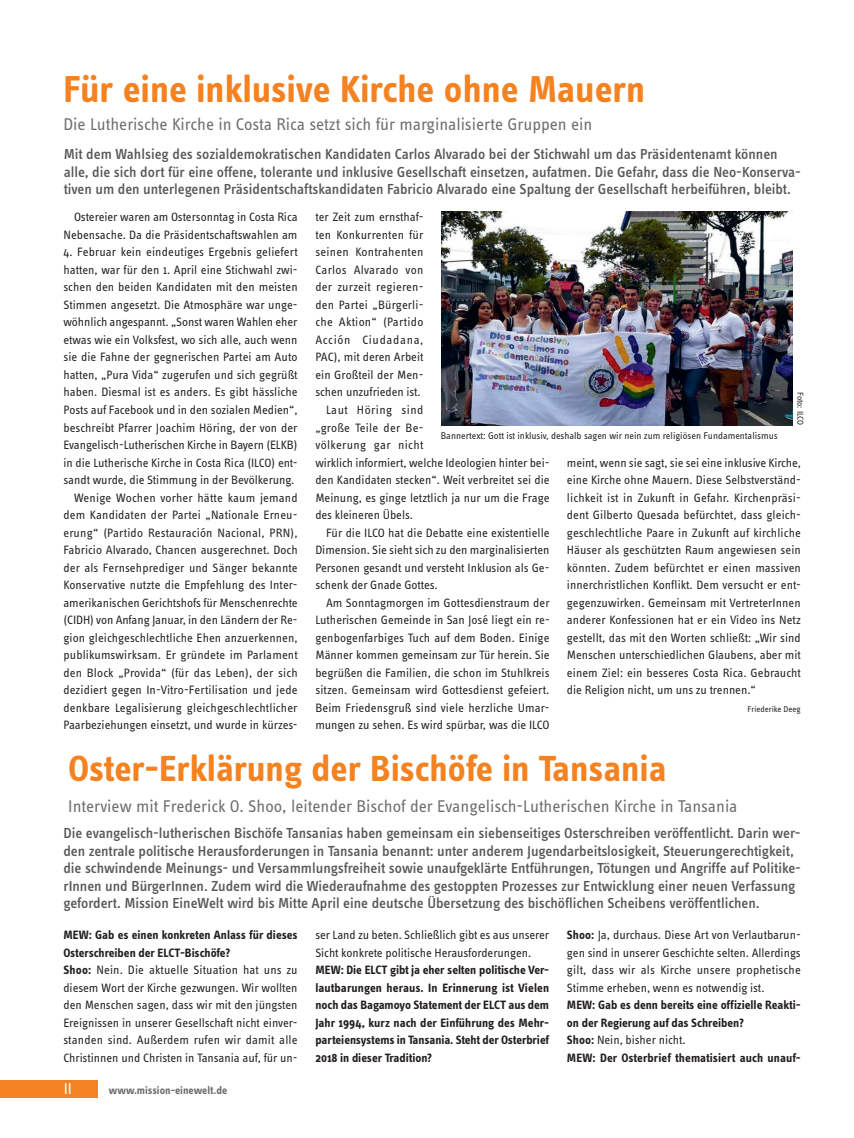
<style>
.page{position:relative;width:854px;height:1138px;background:#fff}
.page>*{position:absolute;margin:0;border:0;box-sizing:border-box;transform-origin:0 0}
.t1{font:700 38.75px "Info OT Text";color:#f58220}
.t2{font:700 37.5px "Info OT Text";letter-spacing:-.005em;color:#f58220}
.t3{font:17.5px "Info OT Text";color:#6c6d70}
.t4{font:16.25px "Info OT Text";color:#fff}
.t5{font:500 15px/17.5px "Info OT Text";letter-spacing:-.005em;color:#57585a}
.t6{font:12.5px/17.5px "Info OT Text";color:#231f20;text-align:right}
.t7{font:700 12.5px/17.5px "Info OT Text";color:#231f20;text-align:justify}
.t8{font:12.5px "Info OT Text";letter-spacing:.02em;color:#231f20}
.t9{font:12.5px "Info OT Text";letter-spacing:.025em;color:#231f20}
.t10{font:12.5px "Info OT Text";letter-spacing:.03em;color:#231f20}
.t11{font:12.5px "Info OT Text";letter-spacing:.055em;color:#231f20}
.t12{font:12.5px "Info OT Text";letter-spacing:.04em;color:#231f20}
.t13{font:700 11.25px "Info OT Text";color:#6c6d70}
.t14{font:10px "Info OT Text";letter-spacing:-.005em;color:#231f20}
.t15{font:8.75px "Info OT Text";letter-spacing:-.005em;color:#231f20}
.s1{font-weight:700}
.s2{font-weight:400}
</style>
<div class="page">
<div style="left:0;top:1080px;width:97px;height:17px;background:#f58220"></div>
<img style="left:441px;top:212px;width:351px;height:213px">
<h1 class="t1" style="left:63px;top:65px;width:583px">Für eine inklusive Kirche ohne Mauern</h1>
<h3 class="t3" style="left:63px;top:113px;width:531px">Die Lutherische Kirche in Costa Rica setzt sich für marginalisierte Gruppen ein</h3>
<p class="t5" style="left:64px;top:145px;width:739px">Mit dem Wahlsieg des sozialdemokratischen Kandidaten Carlos Alvarado bei der Stichwahl um das Präsidentenamt können alle, die sich dort für eine offene, tolerante und inklusive Gesellschaft einsetzen, aufatmen. Die Gefahr, dass die Neo-Konserva&shy;tiven um den unterlegenen Präsidentschaftskandidaten Fabricio Alvarado eine Spaltung der Gesellschaft herbeiführen, bleibt.</p>
<p class="t6" style="left:315px;top:208px;width:110px">ter Zeit zum ernsthaf-</p>
<p class="t6" style="left:315px;top:226px;width:110px">ten Konkurrenten für</p>
<p class="t8" style="left:315px;top:244px;width:110px">seinen Kontrahenten</p>
<p class="t9" style="left:315px;top:262px;width:110px">Carlos Alvarado von</p>
<p class="t6" style="left:315px;top:278px;width:110px">der zurzeit regieren-</p>
<p class="t6" style="left:315px;top:296px;width:110px">den Partei „Bürgerli-</p>
<p class="t8" style="left:315px;top:314px;width:110px">che Aktion“ (Partido</p>
<p class="t11" style="left:315px;top:332px;width:110px">Acción Ciudadana,</p>
<p class="t6" style="left:315px;top:348px;width:110px">PAC), mit deren Arbeit</p>
<p class="t6" style="left:315px;top:366px;width:110px">ein Großteil der Men-</p>
<p class="t6" style="left:315px;top:383px;width:107px">schen unzufrieden ist.</p>
<p class="t12" style="left:326px;top:402px;width:99px">Laut Höring sind</p>
<p class="t6" style="left:315px;top:418px;width:110px">„große Teile der Be-</p>
<p class="t10" style="left:315px;top:437px;width:110px">völkerung gar nicht</p>
<p class="t6" style="left:315px;top:453px;width:236px">wirklich informiert, welche Ideologien hinter bei-</p>
<p class="t6" style="left:315px;top:471px;width:236px">den Kandidaten stecken“. Weit verbreitet sei die</p>
<p class="t6" style="left:315px;top:488px;width:236px">Meinung, es ginge letztlich ja nur um die Frage</p>
<p class="t6" style="left:315px;top:506px;width:99px">des kleineren Übels.</p>
<p class="t6" style="left:326px;top:523px;width:225px">Für die ILCO hat die Debatte eine existentielle</p>
<p class="t6" style="left:315px;top:541px;width:236px">Dimension. Sie sieht sich zu den marginalisierten</p>
<p class="t6" style="left:315px;top:558px;width:236px">Personen gesandt und versteht Inklusion als Ge-</p>
<p class="t6" style="left:315px;top:576px;width:124px">schenk der Gnade Gottes.</p>
<p class="t6" style="left:326px;top:593px;width:225px">Am Sonntagmorgen im Gottesdienstraum der</p>
<p class="t6" style="left:315px;top:611px;width:236px">Lutherischen Gemeinde in San José liegt ein re-</p>
<p class="t6" style="left:315px;top:628px;width:236px">genbogenfarbiges Tuch auf dem Boden. Einige</p>
<p class="t6" style="left:315px;top:646px;width:236px">Männer kommen gemeinsam zur Tür herein. Sie</p>
<p class="t6" style="left:315px;top:663px;width:236px">begrüßen die Familien, die schon im Stuhlkreis</p>
<p class="t6" style="left:315px;top:681px;width:236px">sitzen. Gemeinsam wird Gottesdienst gefeiert.</p>
<p class="t6" style="left:315px;top:698px;width:236px">Beim Friedensgruß sind viele herzliche Umar-</p>
<p class="t6" style="left:315px;top:716px;width:236px">mungen zu sehen. Es wird spürbar, was die ILCO</p>
<h2 class="t2" style="left:68px;top:745px;width:600px">Oster-Erklärung der Bischöfe in Tansania</h2>
<h3 class="t3" style="left:68px;top:795px;width:671px">Interview mit Frederick O. Shoo, leitender Bischof der Evangelisch-Lutherischen Kirche in Tansania</h3>
<p class="t5" style="left:63px;top:824px;width:739px">Die evangelisch-lutherischen Bischöfe Tansanias haben gemeinsam ein siebenseitiges Osterschreiben veröffentlicht. Darin wer&shy;den zentrale politische Herausforderungen in Tansania benannt: unter anderem Jugendarbeitslosigkeit, Steuerungerechtigkeit, die schwindende Meinungs- und Versammlungsfreiheit sowie unaufgeklärte Entführungen, Tötungen und Angriffe auf Politike&shy;rInnen und BürgerInnen. Zudem wird die Wiederaufnahme des gestoppten Prozesses zur Entwicklung einer neuen Verfassung gefordert. Mission EineWelt wird bis Mitte April eine deutsche Übersetzung des bischöflichen Scheibens veröffentlichen.</p>
<p class="t6" style="left:63px;top:926px;width:236px;text-align:left"><span class="s1">MEW: Gab es einen konkreten Anlass für dieses Osterschreiben der ELCT-Bischöfe?<br>Shoo:</span> Nein. Die aktuelle Situation hat uns zu diesem Wort der Kirche gezwungen. Wir wollten den Menschen sagen, dass wir mit den jüngsten Ereignissen in unserer Gesellschaft nicht einver&shy;standen sind. Außerdem rufen wir damit alle Christinnen und Christen in Tansania auf, für un-</p>
<p class="t6" style="left:63px;top:208px;width:236px">Ostereier waren am Ostersonntag in Costa Rica<br>Nebensache. Da die Präsidentschaftswahlen am</p>
<p class="t6" style="left:63px;top:243px;width:236px">4. Februar kein eindeutiges Ergebnis geliefert hatten, war für den 1. April eine Stichwahl zwi&shy;schen den beiden Kandidaten mit den meisten Stimmen angesetzt. Die Atmosphäre war unge&shy;wöhnlich angespannt. „Sonst waren Wahlen eher etwas wie ein Volksfest, wo sich alle, auch wenn sie die Fahne der gegnerischen Partei am Auto hatten, „Pura Vida“ zugerufen und sich gegrüßt haben. Diesmal ist es anders. Es gibt hässliche Posts auf Facebook und in den sozialen Medien“, beschreibt Pfarrer Joachim Höring, der von der Evangelisch-Lutherischen Kirche in Bayern (ELKB) in die Lutherische Kirche in Costa Rica (ILCO) ent&shy;sandt wurde, die Stimmung in der Bevölkerung.<br>Wenige Wochen vorher hätte kaum jemand dem Kandidaten der Partei „Nationale Erneu&shy;erung“ (Partido Restauración Nacional, PRN), Fabricio Alvarado, Chancen ausgerechnet. Doch der als Fernsehprediger und Sänger bekannte Konservative nutzte die Empfehlung des Inter&shy;amerikanischen Gerichtshofs für Menschenrechte (CIDH) von Anfang Januar, in den Ländern der Re&shy;gion gleichgeschlechtliche Ehen anzuerkennen, publikumswirksam. Er gründete im Parlament den Block „Provida“ (für das Leben), der sich dezidiert gegen In-Vitro-Fertilisation und jede denkbare Legalisierung gleichgeschlechtlicher Paarbeziehungen einsetzt, und wurde in kürzes-</p>
<p class="t15" style="left:806px;top:392px;width:35px;rotate:90deg">Foto: ILCO</p>
<p class="t14" style="left:441px;top:429px;width:338px">Bannertext: Gott ist inklusiv, deshalb sagen wir nein zum religiösen Fundamentalismus</p>
<p class="t6" style="left:567px;top:453px;width:235px;text-align:justify">meint, wenn sie sagt, sie sei eine inklusive Kirche, eine Kirche ohne Mauern. Diese Selbstverständ&shy;lichkeit ist in Zukunft in Gefahr. Kirchenpräsi&shy;dent Gilberto Quesada befürchtet, dass gleich&shy;geschlechtliche Paare in Zukunft auf kirchliche Häuser als geschützten Raum angewiesen sein könnten. Zudem befürchtet er einen massiven innerchristlichen Konflikt. Dem versucht er ent&shy;gegenzuwirken. Gemeinsam mit VertreterInnen anderer Konfessionen hat er ein Video ins Netz gestellt, das mit den Worten schließt: „Wir sind Menschen unterschiedlichen Glaubens, aber mit einem Ziel: ein besseres Costa Rica. Gebraucht die Religion nicht, um uns zu trennen.“</p>
<p class="t15" style="left:748px;top:703px;width:55px">Friederike Deeg</p>
<p class="t6" style="left:567px;top:926px;width:235px;text-align:justify"><span class="s1">Shoo:</span> Ja, durchaus. Diese Art von Verlautbarun&shy;gen sind in unserer Geschichte selten. Allerdings gilt, dass wir als Kirche unsere prophetische Stimme erheben, wenn es notwendig ist.</p>
<p class="t7" style="left:567px;top:996px;width:235px;text-align:left">MEW: Gab es denn bereits eine offizielle Reakti&shy;on der Regierung auf das Schreiben?<br>Shoo: <span class="s2">Nein, bisher nicht.<br></span>MEW: Der Osterbrief thematisiert auch unauf-</p>
<p class="t6" style="left:315px;top:926px;width:235px;text-align:left">ser Land zu beten. Schließlich gibt es aus unserer<br>Sicht konkrete politische Herausforderungen.</p>
<p class="t7" style="left:315px;top:961px;width:235px">MEW: Die ELCT gibt ja eher selten politische Ver&shy;lautbarungen heraus. In Erinnerung ist Vielen noch das Bagamoyo Statement der ELCT aus dem Jahr 1994, kurz nach der Einführung des Mehr&shy;parteiensystems in Tansania. Steht der Osterbrief 2018 in dieser Tradition?</p>
<h3 class="t4" style="left:64px;top:1078px;width:10px">II</h3>
<p class="t13" style="left:109px;top:1083px;width:120px">www.mission-einewelt.de</p>
</div>
